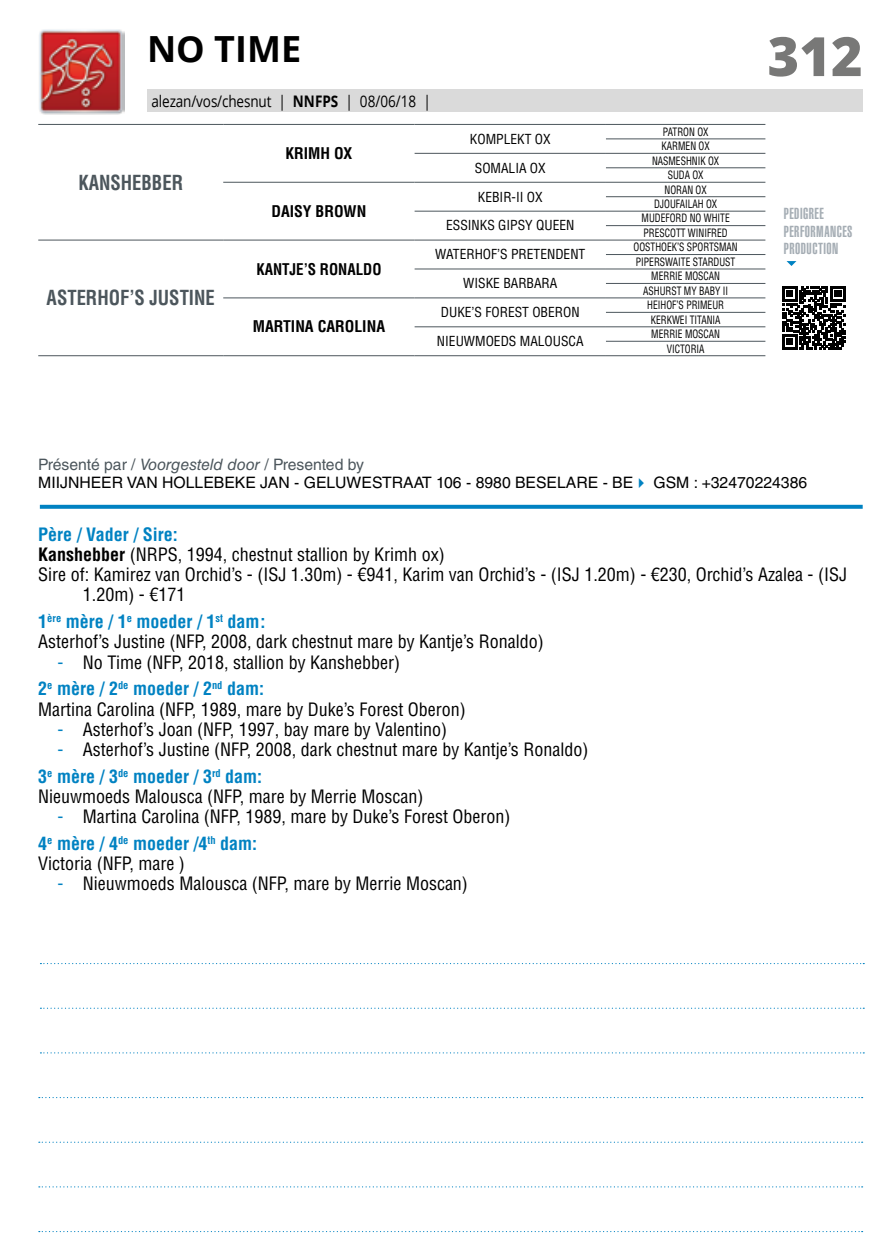
<style>
.page{position:relative;width:893px;height:1257px;background:#fff}
.page>*{position:absolute;margin:0;border:0;box-sizing:border-box;transform-origin:0 0}
.t1{font:800 54.23px "Open Sans";color:#575756}
.t2{font:700 36px "Open Sans";color:#000}
.t3{font:700 condensed 20.25px "Helvetica LT Std";color:#4c565c;scale:.92 1}
.t4{font:condensed 18px/26.6px "Helvetica LT Std";color:#000}
.t5{font:700 condensed 18px "Helvetica LT Std";color:#0082c2}
.t6{font:15.97px "Open Sans";letter-spacing:-.01em;color:#000;scale:.85 1}
.t7{font:15.75px/17.6px "Helvetica LT Std";color:#000}
.t8{font:700 condensed 15.75px "Helvetica LT Std";color:#000}
.t9{font:15.75px/17.6px "Helvetica LT Std Ultra Comp";letter-spacing:.03em;color:#a5adb4}
.t10{font:700 condensed 15.75px "Helvetica LT Std";color:#000;scale:.95 1}
.t11{font:condensed 13.5px "Helvetica LT Std";color:#000}
.t12{font:condensed 11.25px/14.4px "Helvetica LT Std";color:#000;text-align:center;scale:.85 1}
.s1{font-weight:700}
.s2{color:#4c565c}
.s3{font-style:italic;color:#4c565c}
.s4{color:#0082c2}
.s5{font-weight:700;color:#0082c2}
</style>
<div class="page">
<svg style="left:40px;top:505px;width:823px;height:4px;background:#0d88c5"></svg>
<svg style="left:786px;top:261px;width:10px;height:5px"></svg>
<hr style="left:38px;top:355px;width:185px;height:1px;background:#4c565c">
<hr style="left:223px;top:355px;width:192px;height:1px;background:#4c565c">
<hr style="left:415px;top:355px;width:191px;height:1px;background:#4c565c">
<hr style="left:38px;top:124px;width:185px;height:1px;background:#4c565c">
<hr style="left:223px;top:124px;width:192px;height:1px;background:#4c565c">
<hr style="left:415px;top:124px;width:191px;height:1px;background:#4c565c">
<hr style="left:606px;top:124px;width:159px;height:1px;background:#4c565c">
<hr style="left:606px;top:138px;width:159px;height:1px;background:#4c565c">
<hr style="left:415px;top:153px;width:191px;height:1px;background:#4c565c">
<hr style="left:606px;top:153px;width:159px;height:1px;background:#4c565c">
<hr style="left:606px;top:167px;width:159px;height:1px;background:#4c565c">
<hr style="left:223px;top:182px;width:192px;height:1px;background:#4c565c">
<hr style="left:415px;top:182px;width:191px;height:1px;background:#4c565c">
<hr style="left:606px;top:182px;width:159px;height:1px;background:#4c565c">
<hr style="left:606px;top:196px;width:159px;height:1px;background:#4c565c">
<hr style="left:415px;top:211px;width:191px;height:1px;background:#4c565c">
<hr style="left:606px;top:211px;width:159px;height:1px;background:#4c565c">
<hr style="left:606px;top:225px;width:159px;height:1px;background:#4c565c">
<hr style="left:38px;top:239px;width:185px;height:1px;background:#4c565c">
<hr style="left:223px;top:239px;width:192px;height:1px;background:#4c565c">
<hr style="left:415px;top:239px;width:191px;height:1px;background:#4c565c">
<hr style="left:606px;top:239px;width:159px;height:1px;background:#4c565c">
<hr style="left:606px;top:254px;width:159px;height:1px;background:#4c565c">
<hr style="left:415px;top:268px;width:191px;height:1px;background:#4c565c">
<hr style="left:606px;top:268px;width:159px;height:1px;background:#4c565c">
<hr style="left:606px;top:283px;width:159px;height:1px;background:#4c565c">
<hr style="left:223px;top:297px;width:192px;height:1px;background:#4c565c">
<hr style="left:415px;top:297px;width:191px;height:1px;background:#4c565c">
<hr style="left:606px;top:297px;width:159px;height:1px;background:#4c565c">
<hr style="left:606px;top:312px;width:159px;height:1px;background:#4c565c">
<hr style="left:415px;top:326px;width:191px;height:1px;background:#4c565c">
<hr style="left:606px;top:326px;width:159px;height:1px;background:#4c565c">
<hr style="left:606px;top:341px;width:159px;height:1px;background:#4c565c">
<hr style="left:606px;top:355px;width:159px;height:1px;background:#4c565c">
<div style="left:147px;top:89px;width:716px;height:23px;background:#dadada"></div>
<img style="left:39px;top:29px;width:86px;height:86px">
<svg style="left:782px;top:286px;width:63px;height:63px"></svg>
<svg style="left:39px;top:1097px;width:824px;height:1px"></svg>
<svg style="left:39px;top:1141px;width:824px;height:1px"></svg>
<svg style="left:39px;top:1186px;width:824px;height:1px"></svg>
<svg style="left:39px;top:1231px;width:824px;height:1px"></svg>
<svg style="left:40px;top:963px;width:824px;height:1px"></svg>
<svg style="left:40px;top:1007px;width:824px;height:1px"></svg>
<svg style="left:40px;top:1052px;width:824px;height:1px"></svg>
<h2 class="t2" style="left:147px;top:24px;width:156px">NO TIME</h2>
<h1 class="t1" style="left:767px;top:15px;width:97px">312</h1>
<p class="t6" style="left:152px;top:90px;width:330px">alezan/vos/chesnut | <span class="s1">NNFPS</span> | 08/06/18 |</p>
<p class="t3" style="left:78px;top:169px;width:115px">KANSHEBBER</p>
<p class="t8" style="left:285px;top:143px;width:68px">KRIMH OX</p>
<p class="t8" style="left:271px;top:201px;width:96px">DAISY BROWN</p>
<p class="t11" style="left:470px;top:130px;width:82px">KOMPLEKT OX</p>
<p class="t12" style="left:662px;top:124px;width:58px;text-align:left">PATRON OX<br>KARMEN OX</p>
<p class="t11" style="left:475px;top:159px;width:72px">SOMALIA OX</p>
<p class="t12" style="left:652px;top:153px;width:81px">NASMESHNIK OX<br>SUDA OX</p>
<p class="t11" style="left:478px;top:188px;width:66px">KEBIR-II OX</p>
<p class="t12" style="left:654px;top:182px;width:76px">NORAN OX<br>DJOUFAILAH OX</p>
<p class="t11" style="left:446px;top:217px;width:130px">ESSINKS GIPSY QUEEN</p>
<p class="t12" style="left:642px;top:211px;width:105px;text-align:left">MUDEFORD NO WHITE<br>PRESCOTT WINIFRED</p>
<p class="t3" style="left:47px;top:285px;width:184px">ASTERHOF’S JUSTINE</p>
<p class="t10" style="left:256px;top:259px;width:133px">KANTJE’S RONALDO</p>
<p class="t8" style="left:253px;top:317px;width:134px">MARTINA CAROLINA</p>
<p class="t11" style="left:435px;top:246px;width:152px">WATERHOF’S PRETENDENT</p>
<p class="t12" style="left:634px;top:240px;width:124px;text-align:left">OOSTHOEK’S SPORTSMAN<br>PIPERSWAITE STARDUST</p>
<p class="t11" style="left:463px;top:275px;width:96px">WISKE BARBARA</p>
<p class="t12" style="left:643px;top:269px;width:101px">MERRIE MOSCAN<br>ASHURST MY BABY II</p>
<p class="t11" style="left:441px;top:304px;width:140px">DUKE’S FOREST OBERON</p>
<p class="t12" style="left:647px;top:298px;width:92px">HEIHOF’S PRIMEUR<br>KERKWEI TITANIA</p>
<p class="t11" style="left:437px;top:333px;width:148px">NIEUWMOEDS MALOUSCA</p>
<p class="t12" style="left:651px;top:327px;width:82px">MERRIE MOSCAN<br>VICTORIA</p>
<p class="t9" style="left:784px;top:205px;width:70px">PEDIGREE<br>PERFORMANCES<br>PRODUCTION</p>
<p class="t7" style="left:38px;top:456px;width:770px"><span class="s2">Présenté par /</span> <span class="s3">Voorgesteld door</span> <span class="s2">/ Presented by<br></span>MIIJNHEER VAN HOLLEBEKE JAN - GELUWESTRAAT 106 - 8980 BESELARE - BE<span class="s4">✔</span> GSM : +32470224386</p>
<p class="t5" style="left:38px;top:523px;width:141px">Père / Vader / Sire:</p>
<p class="t4" style="left:38px;top:541px;width:408px"><span class="s1">Kanshebber</span> (NRPS, 1994, chestnut stallion by Krimh ox)</p>
<p class="t4" style="left:38px;top:561px;width:810px">Sire of: Kamirez van Orchid’s - (ISJ 1.30m) - €941, Karim van Orchid’s - (ISJ 1.20m) - €230, Orchid’s Azalea - (ISJ</p>
<p class="t4" style="left:83px;top:581px;width:104px">1.20m) - €171</p>
<p class="t4" style="left:38px;top:611px;width:507px;line-height:20.2px"><span class="s5">1</span><sup>ère</sup> <span class="s5">mère / 1</span><sup>e</sup> <span class="s5">moeder / 1</span><sup>st</sup> <span class="s5">dam:<br></span>Asterhof’s Justine (NFP, 2008, dark chestnut mare by Kantje’s Ronaldo)</p>
<p class="t4" style="left:38px;top:648px;width:363px;text-indent:19px"><span class="s4">-</span> No Time (NFP, 2018, stallion by Kanshebber)<br><span class="s5">2</span><sup>e</sup> <span class="s5">mère / 2</span><sup>de</sup> <span class="s5">moeder / 2</span><sup>nd</sup> <span class="s5">dam:</span></p>
<p class="t4" style="left:38px;top:695px;width:429px">Martina Carolina (NFP, 1989, mare by Duke’s Forest Oberon)</p>
<p class="t4" style="left:57px;top:716px;width:391px"><span class="s4">-</span> Asterhof’s Joan (NFP, 1997, bay mare by Valentino)</p>
<p class="t4" style="left:38px;top:736px;width:552px;text-indent:19px"><span class="s4">-</span> Asterhof’s Justine (NFP, 2008, dark chestnut mare by Kantje’s Ronaldo)<br><span class="s5">3</span><sup>e</sup> <span class="s5">mère / 3</span><sup>de</sup> <span class="s5">moeder / 3</span><sup>rd</sup> <span class="s5">dam:</span></p>
<p class="t4" style="left:38px;top:783px;width:387px">Nieuwmoeds Malousca (NFP, mare by Merrie Moscan)</p>
<p class="t4" style="left:38px;top:803px;width:474px;text-indent:19px"><span class="s4">-</span> Martina Carolina (NFP, 1989, mare by Duke’s Forest Oberon)<br><span class="s5">4</span><sup>e</sup> <span class="s5">mère / 4</span><sup>de</sup> <span class="s5">moeder /4</span><sup>th</sup> <span class="s5">dam:</span></p>
<p class="t4" style="left:38px;top:850px;width:148px">Victoria (NFP, mare )</p>
<p class="t4" style="left:57px;top:870px;width:412px"><span class="s4">-</span> Nieuwmoeds Malousca (NFP, mare by Merrie Moscan)</p>
</div>
